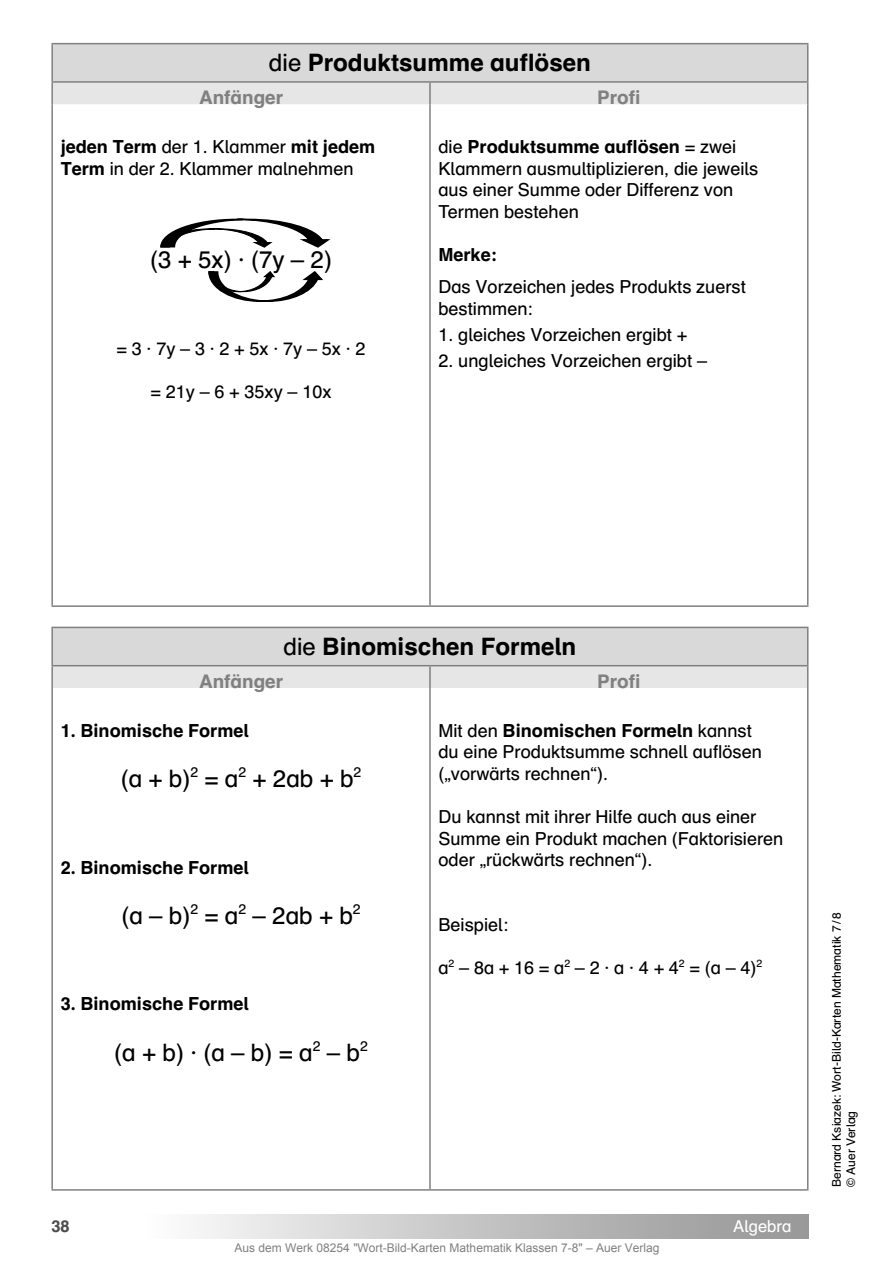
<style>
.page{position:relative;width:894px;height:1264px;background:#fff}
.page>*{position:absolute;margin:0;border:0;box-sizing:border-box;transform-origin:0 0}
.t1{font:24px "Auer Schulbuch";color:#000}
.t2{font:700 24px "Auer Schulbuch";color:#000}
.t3{font:700 18.75px "Auer Schulbuch";color:#808080}
.t4{font:18px/21.6px "Auer Schulbuch";color:#000}
.t5{font:700 18px "Auer Schulbuch";color:#000}
.t6{font:16.5px "Auer Schulbuch";color:#fff}
.t7{font:700 16.5px "Auer Schulbuch";color:#4d4d4d}
.t8{font:12px "Arial";color:#808080}
.t9{font:12px/14.4px "Auer Schulbuch";color:#000}
.s1{font-weight:400}
.s2{font-weight:700}
</style>
<div class="page">
<div style="left:82px;top:1214px;width:726px;height:24px;background:linear-gradient(to right,#fff,#939393)"></div>
<div style="left:53px;top:44px;width:754px;height:37px;background:#d9d9d9"></div>
<svg style="left:53px;top:83px;width:754px;height:605px"></svg>
<hr style="left:51px;top:43px;width:379px;height:1px;background:#808080">
<hr style="left:51px;top:44px;width:2px;height:37px;background:#808080">
<hr style="left:430px;top:43px;width:378px;height:1px;background:#808080">
<hr style="left:807px;top:44px;width:1px;height:37px;background:#808080">
<hr style="left:51px;top:81px;width:379px;height:2px;background:#808080">
<hr style="left:51px;top:83px;width:2px;height:21px;background:#808080">
<hr style="left:430px;top:81px;width:378px;height:2px;background:#808080">
<hr style="left:429px;top:83px;width:2px;height:21px;background:#808080">
<svg style="left:807px;top:83px;width:1px;height:21px"></svg>
<hr style="left:51px;top:104px;width:2px;height:501px;background:#808080">
<hr style="left:429px;top:104px;width:2px;height:501px;background:#808080">
<hr style="left:807px;top:104px;width:1px;height:501px;background:#808080">
<hr style="left:51px;top:605px;width:379px;height:2px;background:#808080">
<hr style="left:430px;top:605px;width:378px;height:2px;background:#808080">
<hr style="left:51px;top:626px;width:379px;height:2px;background:#808080">
<hr style="left:51px;top:628px;width:2px;height:37px;background:#808080">
<hr style="left:430px;top:626px;width:378px;height:2px;background:#808080">
<hr style="left:807px;top:628px;width:1px;height:37px;background:#808080">
<hr style="left:51px;top:665px;width:379px;height:1px;background:#808080">
<hr style="left:51px;top:666px;width:2px;height:22px;background:#808080">
<hr style="left:430px;top:665px;width:378px;height:1px;background:#808080">
<hr style="left:429px;top:666px;width:2px;height:22px;background:#808080">
<svg style="left:807px;top:666px;width:1px;height:22px"></svg>
<hr style="left:51px;top:688px;width:2px;height:501px;background:#808080">
<hr style="left:429px;top:688px;width:2px;height:501px;background:#808080">
<hr style="left:807px;top:688px;width:1px;height:501px;background:#808080">
<hr style="left:51px;top:1189px;width:379px;height:1px;background:#808080">
<hr style="left:430px;top:1189px;width:378px;height:1px;background:#808080">
<svg style="left:160px;top:219px;width:170px;height:29px"></svg>
<svg style="left:208px;top:271px;width:115px;height:31px"></svg>
<h1 class="t2" style="left:269px;top:47px;width:323px"><span class="s1">die</span> Produktsumme auflösen</h1>
<p class="t3" style="left:199px;top:85px;width:85px">Anfänger</p>
<p class="t3" style="left:597px;top:85px;width:45px">Profi</p>
<p class="t4" style="left:61px;top:135px;width:316px"><span class="s2">jeden Term</span> der 1. Klammer <span class="s2">mit jedem<br>Term</span> in der 2. Klammer malnehmen</p>
<p class="t4" style="left:438px;top:135px;width:321px">die <span class="s2">Produktsumme auflösen</span> = zwei<br>Klammern ausmultiplizieren, die jeweils aus einer Summe oder Differenz von<br>Termen bestehen</p>
<p class="t5" style="left:438px;top:243px;width:60px">Merke:</p>
<p class="t4" style="left:438px;top:276px;width:309px">Das Vorzeichen jedes Produkts zuerst bestimmen:</p>
<p class="t4" style="left:438px;top:323px;width:250px">1. gleiches Vorzeichen ergibt +</p>
<p class="t4" style="left:438px;top:349px;width:270px">2. ungleiches Vorzeichen ergibt –</p>
<h1 class="t1" style="left:150px;top:245px;width:183px">(3 + 5x) · (7y – 2)</h1>
<p class="t4" style="left:117px;top:337px;width:250px">= 3 · 7y – 3 · 2 + 5x · 7y – 5x · 2</p>
<p class="t4" style="left:151px;top:380px;width:182px">= 21y – 6 + 35xy – 10x</p>
<h1 class="t2" style="left:283px;top:630px;width:294px"><span class="s1">die</span> Binomischen Formeln</h1>
<p class="t3" style="left:199px;top:669px;width:85px">Anfänger</p>
<p class="t3" style="left:597px;top:669px;width:45px">Profi</p>
<p class="t5" style="left:61px;top:719px;width:190px">1. Binomische Formel</p>
<h1 class="t1" style="left:121px;top:763px;width:242px">(a + b)<sup>2</sup> = a<sup>2</sup> + 2ab + b<sup>2</sup></h1>
<p class="t4" style="left:438px;top:719px;width:325px">Mit den <span class="s2">Binomischen Formeln</span> kannst du eine Produktsumme schnell auflösen („vorwärts rechnen“).</p>
<p class="t4" style="left:438px;top:805px;width:346px">Du kannst mit ihrer Hilfe auch aus einer<br>Summe ein Produkt machen (Faktorisieren oder „rückwärts rechnen“).</p>
<p class="t5" style="left:61px;top:855px;width:190px">2. Binomische Formel</p>
<h1 class="t1" style="left:121px;top:900px;width:241px">(a – b)<sup>2</sup> = a<sup>2</sup> – 2ab + b<sup>2</sup></h1>
<p class="t4" style="left:438px;top:913px;width:71px">Beispiel:</p>
<p class="t4" style="left:438px;top:956px;width:325px">a<sup>2</sup> – 8a + 16 = a<sup>2</sup> – 2 · a · 4 + 4<sup>2</sup> = (a – 4)<sup>2</sup></p>
<p class="t5" style="left:61px;top:992px;width:190px">3. Binomische Formel</p>
<h1 class="t1" style="left:114px;top:1037px;width:255px">(a + b) · (a – b) = a<sup>2</sup> – b<sup>2</sup></h1>
<p class="t7" style="left:51px;top:1216px;width:20px">38</p>
<p class="t6" style="left:733px;top:1215px;width:60px">Algebra</p>
<p class="t8" style="left:234px;top:1240px;width:426px">Aus dem Werk 08254 "Wort-Bild-Karten Mathematik Klassen 7-8" – Auer Verlag</p>
<p class="t9" style="left:829px;top:1187px;width:276px;rotate:-90deg">Bernard Ksiazek: Wort-Bild-Karten Mathematik 7 / 8 © Auer Verlag</p>
</div>
